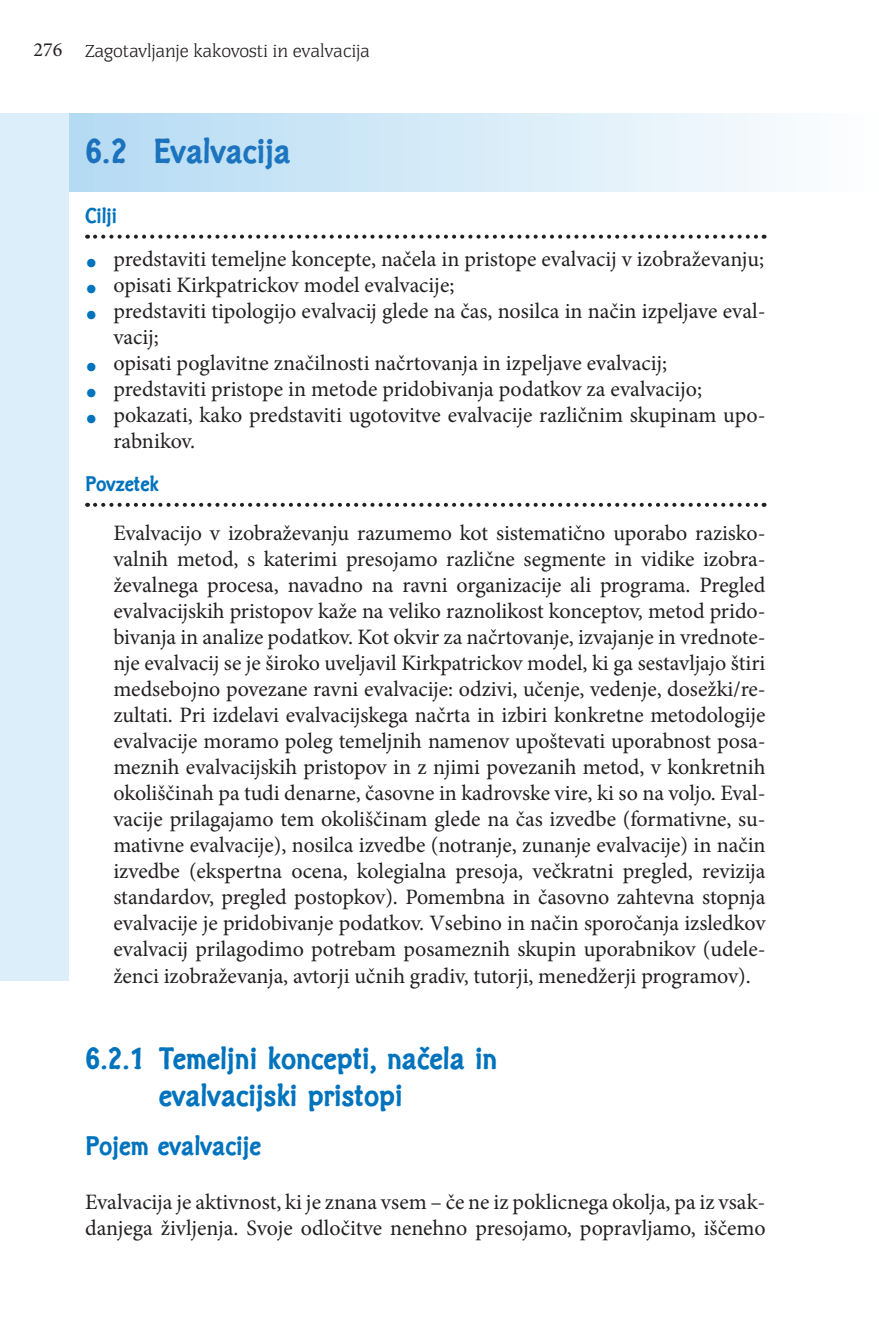
<style>
.page{position:relative;width:879px;height:1333px;background:#fff}
.page>*{position:absolute;margin:0;border:0;box-sizing:border-box;transform-origin:0 0}
.t1{font:700 36px "Clichee";color:#2684c6}
.t2{font:700 32px/36px "Clichee";color:#0073bd}
.t3{font:700 28px "Clichee";color:#0073bd}
.t4{font:22px/26px "Minion Pro";color:#231f20}
.t5{font:700 22px "Clichee";color:#0073bd}
.t6{font:300 18px "Congress TOT";color:#231f20}
.s1{font-family:"Minion Pro";font-weight:400;font-size:20px}
.s2{font-size:32px;color:#0073bd}
</style>
<div class="page">
<svg style="left:95px;top:235px;width:669px;height:4px"></svg>
<svg style="left:95px;top:503px;width:669px;height:4px"></svg>
<div style="left:0;top:113px;width:879px;height:78px;background:linear-gradient(to right,#aed7f2,#fdfefe)"></div>
<div style="left:0;top:113px;width:68px;height:868px;background:#dbeef9"></div>
<p class="t6" style="left:34px;top:40px;width:338px"><span class="s1">276</span> Zagotavljanje kakovosti in evalvacija</p>
<h1 class="t1" style="left:85px;top:131px;width:207px">6.2 Evalvacija</h1>
<p class="t5" style="left:85px;top:204px;width:33px">Cilji</p>
<p class="t4" style="left:85px;top:246px;width:680px"><span class="s2">•</span> predstaviti temeljne koncepte, načela in pristope evalvacij v izobraževanju;</p>
<p class="t4" style="left:85px;top:272px;width:371px"><span class="s2">•</span> opisati Kirkpatrickov model evalvacije;</p>
<p class="t4" style="left:113px;top:298px;width:654px;text-indent:-28px"><span class="s2">•</span> predstaviti tipologijo evalvacij glede na čas, nosilca in način izpeljave eval&shy;vacij;</p>
<p class="t4" style="left:85px;top:350px;width:583px"><span class="s2">•</span> opisati poglavitne značilnosti načrtovanja in izpeljave evalvacij;</p>
<p class="t4" style="left:85px;top:376px;width:618px"><span class="s2">•</span> predstaviti pristope in metode pridobivanja podatkov za evalvacijo;</p>
<p class="t4" style="left:113px;top:402px;width:653px;text-indent:-28px"><span class="s2">•</span> pokazati, kako predstaviti ugotovitve evalvacije različnim skupinam upo&shy;rabnikov.</p>
<p class="t5" style="left:85px;top:472px;width:75px">Povzetek</p>
<p class="t4" style="left:113px;top:520px;width:654px;text-align:justify">Evalvacijo v izobraževanju razumemo kot sistematično uporabo razisko&shy;valnih metod, s katerimi presojamo različne segmente in vidike izobra&shy;ževalnega procesa, navadno na ravni organizacije ali programa. Pregled evalvacijskih pristopov kaže na veliko raznolikost konceptov, metod prido&shy;bivanja in analize podatkov. Kot okvir za načrtovanje, izvajanje in vrednote&shy;nje evalvacij se je široko uveljavil Kirkpatrickov model, ki ga sestavljajo štiri medsebojno povezane ravni evalvacije: odzivi, učenje, vedenje, dosežki/re&shy;zultati. Pri izdelavi evalvacijskega načrta in izbiri konkretne metodologije evalvacije moramo poleg temeljnih namenov upoštevati uporabnost posa&shy;meznih evalvacijskih pristopov in z njimi povezanih metod, v konkretnih okoliščinah pa tudi denarne, časovne in kadrovske vire, ki so na voljo. Eval&shy;vacije prilagajamo tem okoliščinam glede na čas izvedbe (formativne, su&shy;mativne evalvacije), nosilca izvedbe (notranje, zunanje evalvacije) in način izvedbe (ekspertna ocena, kolegialna presoja, večkratni pregled, revizija standardov, pregled postopkov). Pomembna in časovno zahtevna stopnja evalvacije je pridobivanje podatkov. Vsebino in način sporočanja izsledkov evalvacij prilagodimo potrebam posameznih skupin uporabnikov (udele&shy;ženci izobraževanja, avtorji učnih gradiv, tutorji, menedžerji programov).</p>
<h2 class="t2" style="left:159px;top:1043px;width:340px;text-indent:-74px">6.2.1 Temeljni koncepti, načela in evalvacijski pristopi</h2>
<p class="t3" style="left:85px;top:1129px;width:178px">Pojem evalvacije</p>
<p class="t4" style="left:85px;top:1188px;width:682px">Evalvacija je aktivnost, ki je znana vsem – če ne iz poklicnega okolja, pa iz vsak&shy;danjega življenja. Svoje odločitve nenehno presojamo, popravljamo, iščemo</p>
</div>
